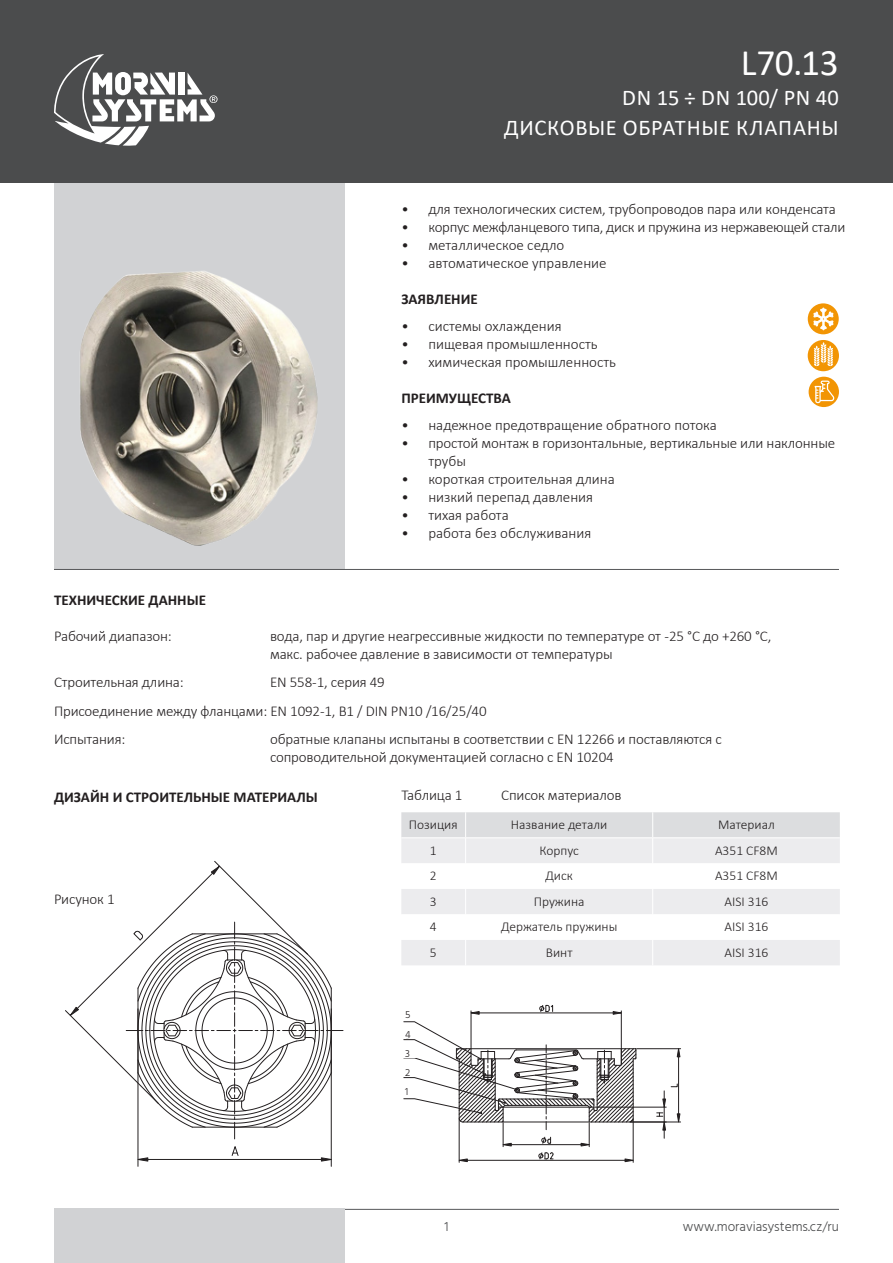
<style>
.page{position:relative;width:893px;height:1263px;background:#fff}
.page>*{position:absolute;margin:0;border:0;box-sizing:border-box;transform-origin:0 0}
.t1{font:37.5px "Calibri";color:#fff}
.t2{font:22.5px "Calibri";letter-spacing:.025em;color:#fff}
.t3{font:300 15px/18px "Calibri";letter-spacing:-.01em;color:#231f20}
.t4{font:700 15px "Calibri";color:#231f20}
.t5{font:300 13.5px "Calibri";color:#231f20}
.t6{font:300 13.5px "Hind Vadodara";color:#4b4c4d}
.t7{font:300 10.5px "Hind Vadodara";color:#231f20}
</style>
<div class="page">
<hr style="left:54px;top:1209px;width:785px;height:1px;background:#57585a">
<div style="left:54px;top:1209px;width:291px;height:54px;background:#d1d2d4"></div>
<div style="left:54px;top:87px;width:291px;height:483px;background:#d1d2d4"></div>
<hr style="left:54px;top:569px;width:785px;height:1px;background:#57585a">
<div style="left:0;top:0;width:893px;height:182px;background:#4b4c4d"></div>
<svg style="left:401px;top:812px;width:439px;height:153px"></svg>
<img style="left:80px;top:271px;width:238px;height:275px">
<div style="left:808px;top:303px;width:31px;height:31px;background:#f29504;border-radius:50%"></div>
<svg style="left:813px;top:308px;width:20px;height:22px"></svg>
<div style="left:808px;top:340px;width:31px;height:31px;background:#f29504;border-radius:50%"></div>
<svg style="left:814px;top:342px;width:19px;height:26px"></svg>
<hr style="left:595px;top:1107px;width:71px;height:1px;background:#231f20">
<hr style="left:637px;top:1048px;width:44px;height:1px;background:#231f20">
<hr style="left:630px;top:1121px;width:51px;height:1px;background:#231f20">
<hr style="left:678px;top:1057px;width:1px;height:57px;background:#231f20">
<svg style="left:677px;top:1048px;width:3px;height:9px"></svg>
<svg style="left:657px;top:1083px;width:23px;height:55px"></svg>
<svg style="left:403px;top:1004px;width:234px;height:158px"></svg>
<div style="left:396px;top:1008px;width:29px;height:13px;background:#fff"></div>
<div style="left:386px;top:1026px;width:29px;height:12px;background:#fff"></div>
<div style="left:391px;top:1045px;width:29px;height:12px;background:#fff"></div>
<div style="left:396px;top:1064px;width:29px;height:12px;background:#fff"></div>
<div style="left:391px;top:1085px;width:29px;height:13px;background:#fff"></div>
<hr style="left:331px;top:1009px;width:1px;height:157px;background:#231f20">
<hr style="left:138px;top:1009px;width:1px;height:157px;background:#231f20">
<svg style="left:65px;top:861px;width:278px;height:300px"></svg>
<div style="left:809px;top:377px;width:30px;height:30px;background:#f29504;border-radius:50%"></div>
<svg style="left:814px;top:381px;width:20px;height:22px"></svg>
<svg style="left:54px;top:54px;width:164px;height:92px"></svg>
<p class="t1" style="left:741px;top:36px;width:100px">L70.13</p>
<p class="t2" style="left:622px;top:82px;width:218px">DN 15 ÷ DN 100/ PN 40</p>
<p class="t2" style="left:504px;top:112px;width:336px">ДИСКОВЫЕ ОБРАТНЫЕ КЛАПАНЫ</p>
<p class="t3" style="left:401px;top:200px;width:436px">• для технологических систем, трубопроводов пара или конденсата</p>
<p class="t3" style="left:401px;top:218px;width:445px">• корпус межфланцевого типа, диск и пружина из нержавеющей стали</p>
<p class="t3" style="left:401px;top:236px;width:165px">• металлическое сeдло</p>
<p class="t3" style="left:401px;top:254px;width:207px">• автоматическое управление</p>
<p class="t4" style="left:401px;top:289px;width:78px">ЗАЯВЛЕНИЕ</p>
<p class="t3" style="left:401px;top:317px;width:162px">• системы охлаждения</p>
<p class="t3" style="left:401px;top:335px;width:198px">• пищевая промышленность</p>
<p class="t3" style="left:401px;top:353px;width:216px">• химическая промышленность</p>
<p class="t4" style="left:401px;top:388px;width:111px">ПРЕИМУЩЕСТВА</p>
<p class="t3" style="left:401px;top:416px;width:317px">• надежное предотвращение обратного потока</p>
<p class="t3" style="left:428px;top:434px;width:408px;text-indent:-27px">• простой монтаж в горизонтальные, вертикальные или наклонные трубы</p>
<p class="t3" style="left:401px;top:470px;width:215px">• короткaя строительная длина</p>
<p class="t3" style="left:401px;top:488px;width:193px">• низкий перепад давления</p>
<p class="t3" style="left:401px;top:506px;width:109px">• тихая работа</p>
<p class="t3" style="left:401px;top:524px;width:192px">• работа без обслуживания</p>
<p class="t4" style="left:54px;top:589px;width:154px">ТЕХНИЧЕСКИЕ ДАННЫЕ</p>
<p class="t3" style="left:54px;top:627px;width:119px">Рабочий диапазон:</p>
<p class="t3" style="left:270px;top:627px;width:503px">вода, пар и другие неагрессивные жидкости по температуре от -25 °C до +260 °C,</p>
<p class="t3" style="left:270px;top:645px;width:344px">макс. рабочее давление в зависимости от температуры</p>
<p class="t3" style="left:54px;top:673px;width:131px">Строительная длина:</p>
<p class="t3" style="left:270px;top:673px;width:116px">EN 558-1, серия 49</p>
<p class="t3" style="left:54px;top:702px;width:434px">Присоединение между фланцами: EN 1092-1, B1 / DIN PN10 /16/25/40</p>
<p class="t3" style="left:54px;top:730px;width:73px">Испытания:</p>
<p class="t3" style="left:270px;top:730px;width:453px">обратные клапаны испытаны в соответствии с EN 12266 и поставляются с сопроводительной документацией согласно c EN 10204</p>
<p class="t4" style="left:54px;top:786px;width:265px">ДИЗАЙН И СТРОИТЕЛЬНЫЕ МАТЕРИАЛЫ</p>
<p class="t3" style="left:401px;top:786px;width:63px">Таблица 1</p>
<p class="t3" style="left:501px;top:786px;width:122px">Список материалов</p>
<p class="t3" style="left:54px;top:889px;width:62px">Pисунок 1</p>
<p class="t5" style="left:409px;top:816px;width:50px">Позиция</p>
<p class="t5" style="left:511px;top:816px;width:98px">Название детали</p>
<p class="t5" style="left:718px;top:816px;width:58px">Материал</p>
<p class="t5" style="left:430px;top:842px;width:8px">1</p>
<p class="t5" style="left:539px;top:842px;width:41px">Корпус</p>
<p class="t5" style="left:715px;top:842px;width:64px">A351 CF8M</p>
<p class="t5" style="left:430px;top:867px;width:8px">2</p>
<p class="t5" style="left:545px;top:867px;width:29px">Диск</p>
<p class="t5" style="left:715px;top:867px;width:64px">A351 CF8M</p>
<p class="t5" style="left:430px;top:893px;width:8px">3</p>
<p class="t5" style="left:534px;top:893px;width:52px">Пружина</p>
<p class="t5" style="left:724px;top:893px;width:45px">AISI 316</p>
<p class="t5" style="left:430px;top:918px;width:8px">4</p>
<p class="t5" style="left:501px;top:918px;width:118px">Держатель пружины</p>
<p class="t5" style="left:724px;top:918px;width:45px">AISI 316</p>
<p class="t5" style="left:430px;top:944px;width:8px">5</p>
<p class="t5" style="left:546px;top:944px;width:28px">Винт</p>
<p class="t5" style="left:724px;top:944px;width:45px">AISI 316</p>
<p class="t7" style="left:405px;top:1008px;width:7px">5</p>
<p class="t7" style="left:405px;top:1027px;width:7px">4</p>
<p class="t7" style="left:405px;top:1046px;width:6px">3</p>
<p class="t7" style="left:405px;top:1065px;width:7px">2</p>
<p class="t7" style="left:405px;top:1084px;width:5px">1</p>
<p class="t6" style="left:444px;top:1217px;width:6px">1</p>
<p class="t6" style="left:683px;top:1217px;width:158px">www.moraviasystems.cz/ru</p>
</div>
